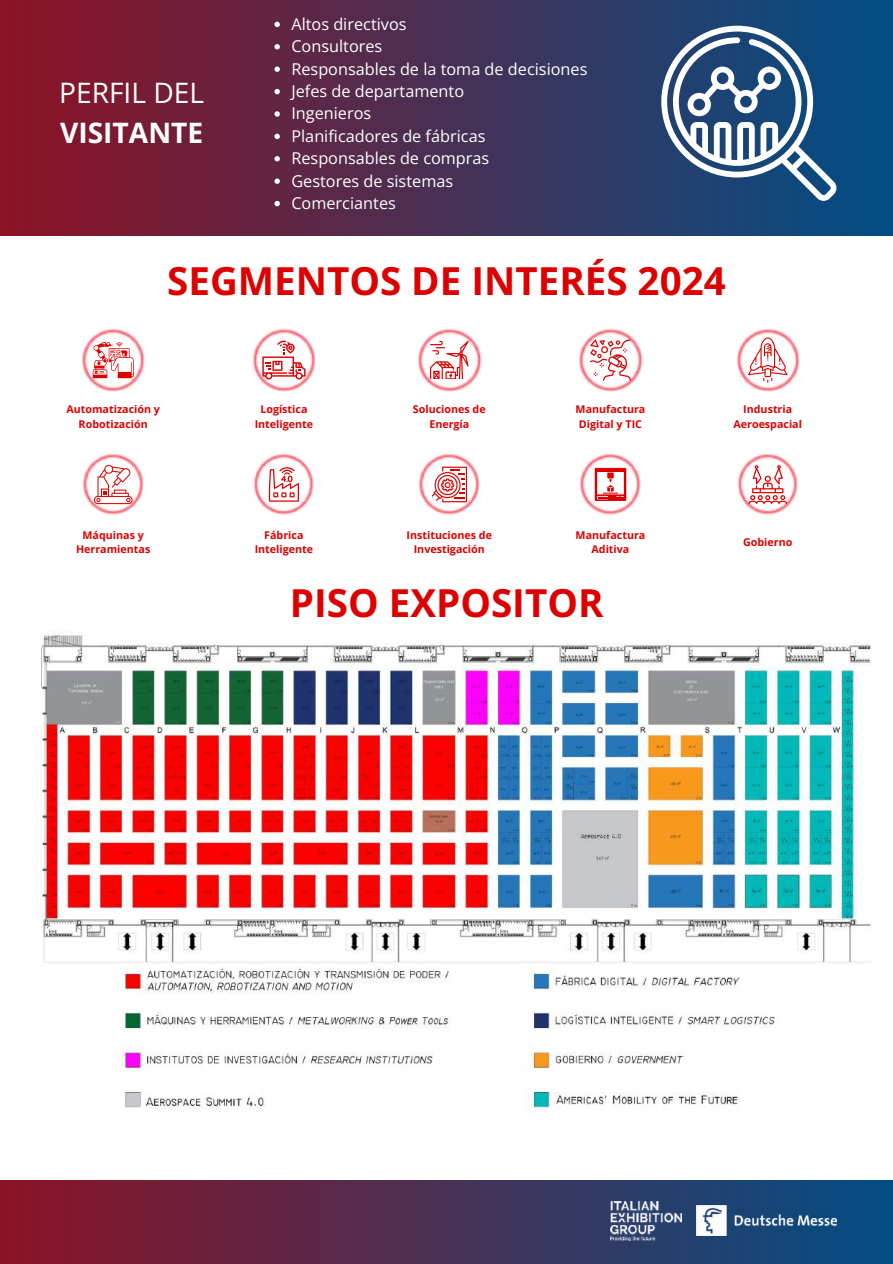
<style>
.page{position:relative;width:893px;height:1264px;background:#fff}
.page>*{position:absolute;margin:0;border:0;box-sizing:border-box;transform-origin:0 0}
.t1{font:700 38.55px "Open Sans";color:#d00}
.t2{font:28.2px "Open Sans";color:#fff}
.t3{font:700 28.2px "Open Sans";color:#fff}
.t4{font:16.2px/22.4px "Open Sans";color:#fff}
.t5{font:700 10.65px/14.2px "Open Sans";color:#d00;text-align:center}
</style>
<div class="page">
<div style="left:0;top:0;width:892px;height:236px;background:linear-gradient(to right,#8d1225,#014e85)"></div>
<div style="left:0;top:1180px;width:892px;height:83px;background:linear-gradient(to right,#8c1325,#034d84)"></div>
<img style="left:696px;top:1205px;width:140px;height:30px">
<img style="left:610px;top:1201px;width:71px;height:39px">
<img style="left:41px;top:631px;width:830px;height:479px">
<img style="left:578px;top:328px;width:65px;height:64px">
<svg style="left:589px;top:339px;width:41px;height:41px"></svg>
<img style="left:252px;top:328px;width:64px;height:64px">
<svg style="left:262px;top:340px;width:43px;height:39px"></svg>
<img style="left:81px;top:328px;width:64px;height:64px">
<svg style="left:93px;top:342px;width:40px;height:36px"></svg>
<img style="left:736px;top:328px;width:64px;height:64px">
<svg style="left:748px;top:337px;width:39px;height:45px"></svg>
<img style="left:417px;top:328px;width:65px;height:64px">
<svg style="left:430px;top:341px;width:38px;height:38px"></svg>
<img style="left:82px;top:453px;width:62px;height:62px">
<svg style="left:94px;top:465px;width:38px;height:39px"></svg>
<img style="left:737px;top:453px;width:61px;height:62px">
<svg style="left:748px;top:465px;width:38px;height:38px"></svg>
<img style="left:253px;top:453px;width:61px;height:62px">
<svg style="left:269px;top:467px;width:30px;height:34px"></svg>
<img style="left:418px;top:453px;width:62px;height:62px">
<svg style="left:431px;top:466px;width:36px;height:36px"></svg>
<img style="left:579px;top:453px;width:62px;height:62px">
<svg style="left:594px;top:468px;width:32px;height:32px"></svg>
<svg style="left:661px;top:26px;width:175px;height:175px"></svg>
<svg style="left:274px;top:22px;width:6px;height:5px"></svg>
<svg style="left:274px;top:44px;width:6px;height:5px"></svg>
<svg style="left:274px;top:66px;width:6px;height:6px"></svg>
<svg style="left:274px;top:89px;width:6px;height:5px"></svg>
<svg style="left:274px;top:111px;width:6px;height:6px"></svg>
<svg style="left:274px;top:134px;width:6px;height:5px"></svg>
<svg style="left:274px;top:156px;width:6px;height:5px"></svg>
<svg style="left:274px;top:178px;width:6px;height:6px"></svg>
<svg style="left:274px;top:201px;width:6px;height:5px"></svg>
<h2 class="t2" style="left:59px;top:73px;width:147px">PERFIL DEL</h2>
<h2 class="t3" style="left:60px;top:112px;width:145px">VISITANTE</h2>
<h3 class="t4" style="left:291px;top:12px;width:297px">Altos directivos<br>Consultores<br>Responsables de la toma de decisiones<br>Jefes de departamento<br>Ingenieros<br>Planificadores de fábricas<br>Responsables de compras<br>Gestores de sistemas<br>Comerciantes</h3>
<h1 class="t1" style="left:167px;top:254px;width:560px">SEGMENTOS DE INTERÉS 2024</h1>
<p class="t5" style="left:255px;top:402px;width:60px">Logística<br>Inteligente</p>
<p class="t5" style="left:575px;top:402px;width:71px">Manufactura<br>Digital y TIC</p>
<p class="t5" style="left:66px;top:402px;width:95px;line-height:14.9px">Automatización y<br>Robotización</p>
<p class="t5" style="left:733px;top:402px;width:70px">Industria<br>Aeroespacial</p>
<p class="t5" style="left:413px;top:402px;width:74px">Soluciones de<br>Energía</p>
<p class="t5" style="left:76px;top:527px;width:76px">Máquinas y<br>Herramientas</p>
<p class="t5" style="left:743px;top:534px;width:51px">Gobierno</p>
<p class="t5" style="left:255px;top:527px;width:60px">Fábrica<br>Inteligente</p>
<p class="t5" style="left:406px;top:527px;width:87px">Instituciones de<br>Investigación</p>
<p class="t5" style="left:575px;top:527px;width:71px">Manufactura<br>Aditiva</p>
<h1 class="t1" style="left:290px;top:575px;width:315px">PISO EXPOSITOR</h1>
</div>
